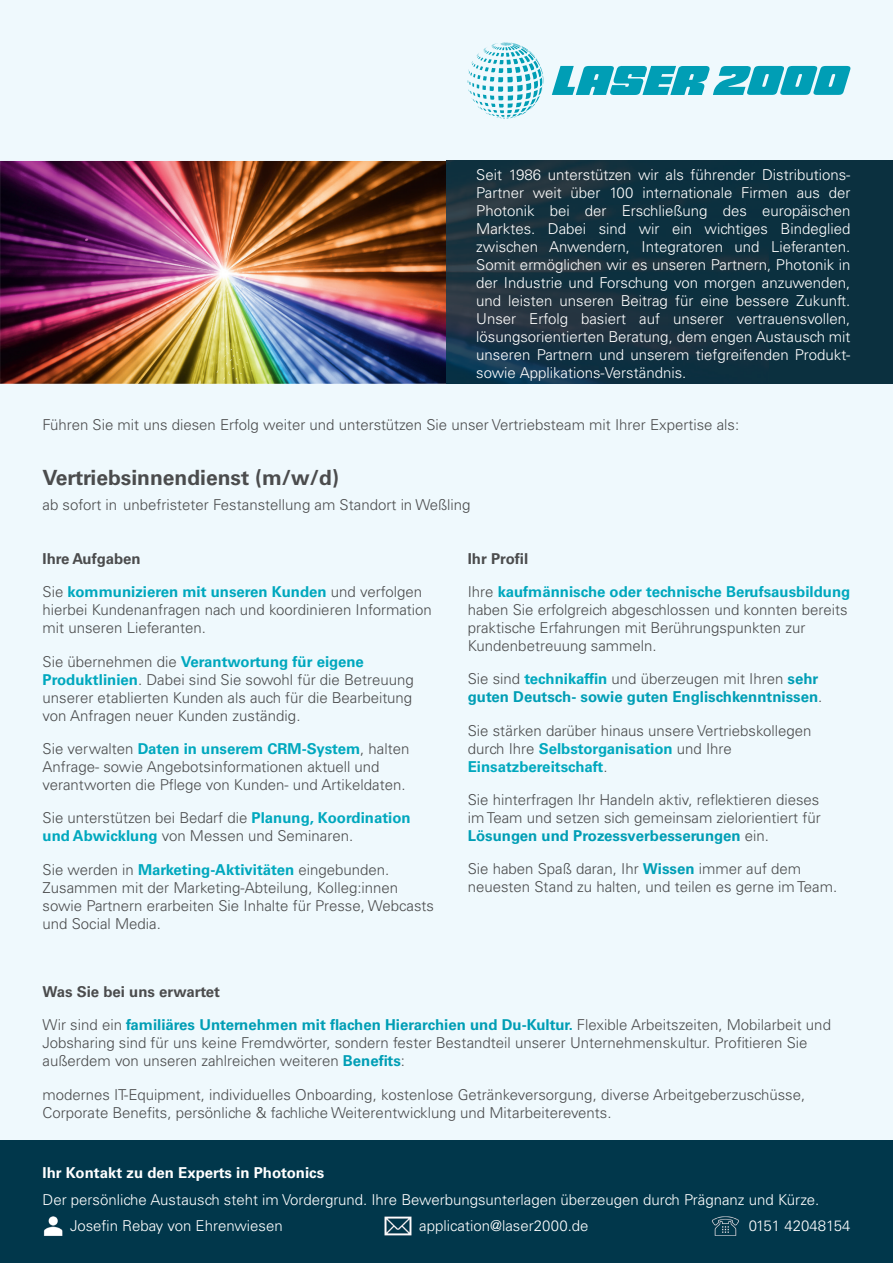
<style>
.page{position:relative;width:893px;height:1263px;background:#fff}
.page>*{position:absolute;margin:0;border:0;box-sizing:border-box;transform-origin:0 0}
.t1{font:700 21px "Univers LT Std";color:#4b4c4d}
.t2{font:300 15px/18px "Univers LT Std";color:#4b4c4d}
.t3{font:300 15px/18px "Univers LT Std";color:#fff;text-align:justify}
.t4{font:700 15px/18px "Univers LT Std";color:#009eb5}
.t5{font:700 15px "Univers LT Std";color:#4b4c4d}
.t6{font:700 15px "Univers LT Std";color:#fff}
.s1{font-weight:700;color:#00a8be}
.s2{font-weight:300;color:#4b4c4d}
.s3{color:#00a8be}
.s4{font-weight:700;color:#009eb5}
</style>
<div class="page">
<div style="left:0;top:0;width:893px;height:1140px;background:#eff9fd"></div>
<img style="left:0;top:161px;width:446px;height:223px">
<svg style="left:552px;top:65px;width:298px;height:30px"></svg>
<svg style="left:468px;top:43px;width:76px;height:76px"></svg>
<div style="left:0;top:1140px;width:893px;height:123px;background:#01374b"></div>
<img style="left:446px;top:161px;width:447px;height:223px">
<img style="left:43px;top:1216px;width:20px;height:20px">
<img style="left:384px;top:1216px;width:28px;height:20px">
<img style="left:712px;top:1216px;width:28px;height:20px">
<p class="t3" style="left:476px;top:166px;width:376px">Seit 1986 unterstützen wir als führender Distributions-Partner weit über 100 internationale Firmen aus der Photonik bei der Erschließung des europäischen Marktes. Dabei sind wir ein wichtiges Bindeglied zwischen Anwendern, Integratoren und Lieferanten.<br>Somit ermöglichen wir es unseren Partnern, Photonik in der Industrie und Forschung von morgen anzuwenden, und leisten unseren Beitrag für eine bessere Zukunft.<br>Unser Erfolg basiert auf unserer vertrauensvollen, lösungsorientierten Beratung, dem engen Austausch mit unseren Partnern und unserem tiefgreifenden Produkt&shy;sowie Applikations-Verständnis.</p>
<p class="t2" style="left:43px;top:416px;width:698px">Führen Sie mit uns diesen Erfolg weiter und unterstützen Sie unser Vertriebsteam mit Ihrer Expertise als:</p>
<h1 class="t1" style="left:43px;top:465px;width:298px">Vertriebsinnendienst (m/w/d)</h1>
<p class="t2" style="left:43px;top:496px;width:430px">ab sofort in unbefristeter Festanstellung am Standort in Weßling</p>
<p class="t5" style="left:43px;top:550px;width:100px">Ihre Aufgaben</p>
<p class="t2" style="left:43px;top:583px;width:391px">Sie <span class="s1">kommunizieren mit unseren Kunden</span> und verfolgen hierbei Kundenanfragen nach und koordinieren Information mit unseren Lieferanten.</p>
<p class="t2" style="left:43px;top:652px;width:373px">Sie übernehmen die <span class="s1">Verantwortung für eigene Produktlinien</span>. Dabei sind Sie sowohl für die Betreuung unserer etablierten Kunden als auch für die Bearbeitung von Anfragen neuer Kunden zuständig.</p>
<p class="t2" style="left:43px;top:740px;width:368px">Sie verwalten <span class="s1">Daten in unserem CRM-System</span>, halten<br>Anfrage- sowie Angebotsinformationen aktuell und verantworten die Pflege von Kunden- und Artikeldaten.</p>
<p class="t2" style="left:43px;top:809px;width:370px">Sie unterstützen bei Bedarf die <span class="s1">Planung, Koordination und Abwicklung</span> von Messen und Seminaren.</p>
<p class="t2" style="left:43px;top:860px;width:393px">Sie werden in <span class="s1">Marketing-Aktivitäten</span> eingebunden.<br>Zusammen mit der Marketing-Abteilung, Kolleg:innen sowie Partnern erarbeiten Sie Inhalte für Presse, Webcasts und Social Media.</p>
<p class="t5" style="left:468px;top:550px;width:62px">Ihr Profil</p>
<p class="t2" style="left:468px;top:583px;width:384px">Ihre <span class="s1">kaufmännische oder technische Berufsausbildung </span>haben Sie erfolgreich abgeschlossen und konnten bereits praktische Erfahrungen mit Berührungspunkten zur Kundenbetreuung sammeln.</p>
<p class="t4" style="left:468px;top:670px;width:356px"><span class="s2">Sie sind</span> <span class="s3">technikaffin</span> <span class="s2">und überzeugen mit Ihren</span> sehr guten Deutsch- sowie guten Englischkenntnissen<span class="s2">.</span></p>
<p class="t2" style="left:468px;top:721px;width:345px">Sie stärken darüber hinaus unsere Vertriebskollegen durch Ihre <span class="s1">Selbstorganisation</span> und Ihre<br><span class="s1">Einsatzbereitschaft</span>.</p>
<p class="t2" style="left:468px;top:790px;width:355px;text-align:justify">Sie hinterfragen Ihr Handeln aktiv, reflektieren dieses im Team und setzen sich gemeinsam zielorientiert für <span class="s4">Lösungen und Prozessverbesserungen</span> ein.</p>
<p class="t2" style="left:468px;top:860px;width:371px">Sie haben Spaß daran, Ihr <span class="s4">Wissen</span> immer auf dem neuesten Stand zu halten, und teilen es gerne im Team.</p>
<p class="t5" style="left:43px;top:983px;width:179px">Was Sie bei uns erwartet</p>
<p class="t2" style="left:43px;top:1016px;width:790px">Wir sind ein <span class="s4">familiäres Unternehmen mit flachen Hierarchien und Du-Kultur.</span> Flexible Arbeitszeiten, Mobilarbeit und<br>Jobsharing sind für uns keine Fremdwörter, sondern fester Bestandteil unserer Unternehmenskultur. Profitieren Sie außerdem von unseren zahlreichen weiteren <span class="s4">Benefits</span>:</p>
<p class="t2" style="left:43px;top:1085px;width:764px">modernes IT-Equipment, individuelles Onboarding, kostenlose Getränkeversorgung, diverse Arbeitgeberzuschüsse,<br>Corporate Benefits, persönliche &amp; fachliche Weiterentwicklung und Mitarbeiterevents.</p>
<p class="t6" style="left:43px;top:1164px;width:283px">Ihr Kontakt zu den Experts in Photonics</p>
<p class="t3" style="left:43px;top:1190px;width:778px">Der persönliche Austausch steht im Vordergrund. Ihre Bewerbungsunterlagen überzeugen durch Prägnanz und Kürze.</p>
<p class="t3" style="left:70px;top:1217px;width:214px">Josefin Rebay von Ehrenwiesen</p>
<p class="t3" style="left:419px;top:1217px;width:171px">application@laser2000.de</p>
<p class="t3" style="left:749px;top:1216px;width:103px">0151 42048154</p>
</div>
